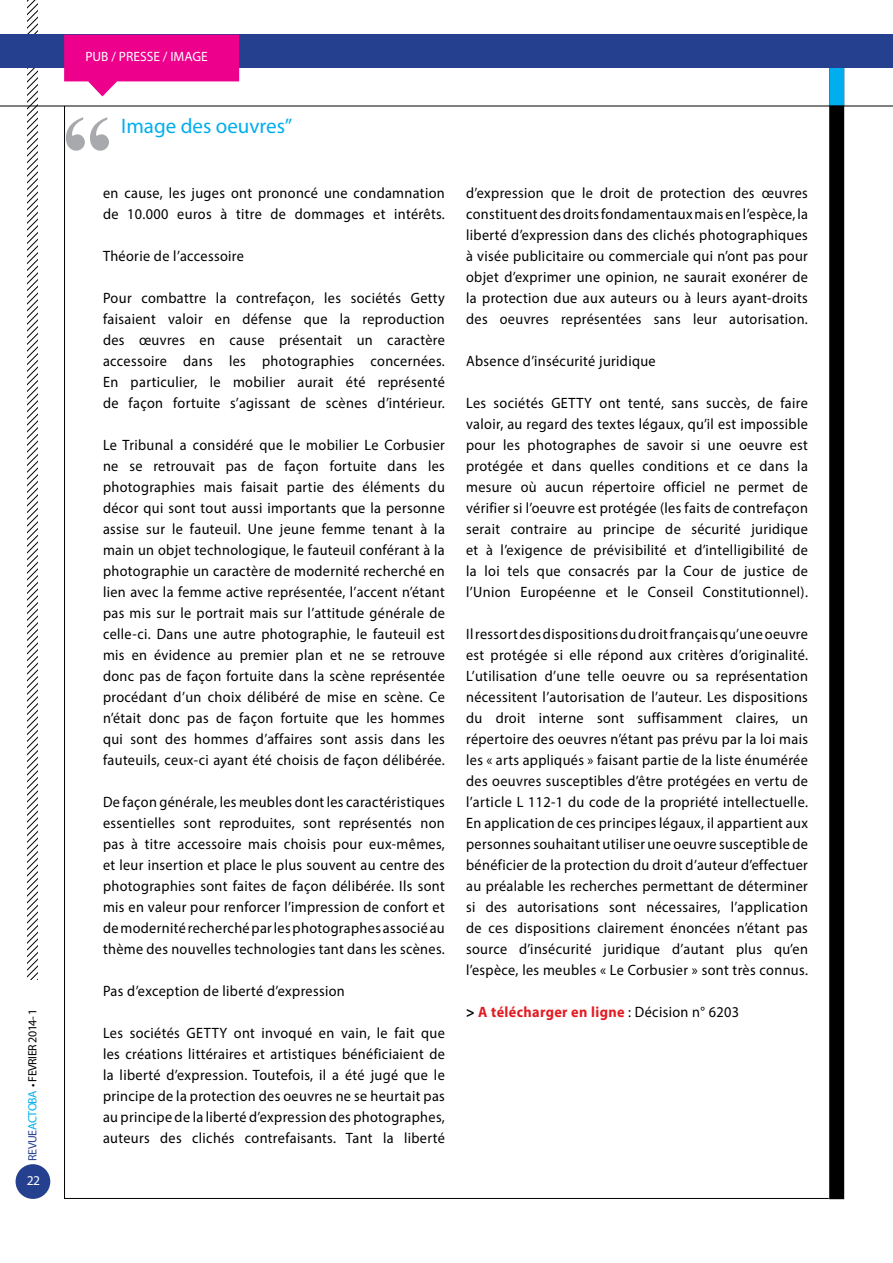
<style>
.page{position:relative;width:893px;height:1263px;background:#fff}
.page>*{position:absolute;margin:0;border:0;box-sizing:border-box;transform-origin:0 0}
.t1{font:700 102.6px "Times New Roman";color:#a7a9ac}
.t2{font:21px "Myriad Pro";color:#00aeef}
.t3{font:15px/21px "Myriad Pro";letter-spacing:.025em;color:#000;text-align:justify;scale:.95 1}
.t4{font:700 15px "Myriad Pro";letter-spacing:.025em;color:#e21c23;scale:.95 1}
.t5{font:13.5px "Myriad Pro";color:#fff}
.t6{font:12px "Myriad Pro";letter-spacing:-.04em;color:#000}
.s1{color:#25408f}
.s2{color:#00aeef}
.s3{color:#000}
.s4{font-weight:400;color:#000}
</style>
<div class="page">
<svg style="left:28px;top:0;width:9px;height:979px"></svg>
<div style="left:16px;top:1164px;width:34px;height:35px;background:#25408f;border-radius:50%"></div>
<div style="left:829px;top:40px;width:15px;height:1159px;background:#000"></div>
<div style="left:829px;top:65px;width:15px;height:41px;background:#00aeef"></div>
<div style="left:0;top:35px;width:893px;height:33px;background:#25408f"></div>
<hr style="left:0;top:106px;width:893px;height:1px;background:#000">
<svg style="left:64px;top:35px;width:175px;height:61px"></svg>
<p class="t6" style="left:25px;top:1160px;width:153px;rotate:-90deg"><span class="s1">REVUE</span><span class="s2">ACTOBA</span> • FEVRIER 2014- 1</p>
<p class="t5" style="left:27px;top:1172px;width:15px">22</p>
<p class="t5" style="left:85px;top:48px;width:124px">PUB / PRESSE / IMAGE</p>
<h1 class="t1" style="left:62px;top:81px;width:53px">“</h1>
<h2 class="t2" style="left:121px;top:113px;width:173px">Image des oeuvres”</h2>
<p class="t3" style="left:103px;top:183px;width:361px">en cause, les juges ont prononcé une condamnation de 10.000 euros à titre de dommages et intérêts.</p>
<p class="t3" style="left:103px;top:246px;width:150px">Théorie de l’accessoire</p>
<p class="t3" style="left:103px;top:288px;width:361px">Pour combattre la contrefaçon, les sociétés Getty faisaient valoir en défense que la reproduction des œuvres en cause présentait un caractère accessoire dans les photographies concernées.<br>En particulier, le mobilier aurait été représenté de façon fortuite s’agissant de scènes d’intérieur.</p>
<p class="t3" style="left:103px;top:435px;width:361px">Le Tribunal a considéré que le mobilier Le Corbusier ne se retrouvait pas de façon fortuite dans les photographies mais faisait partie des éléments du décor qui sont tout aussi importants que la personne assise sur le fauteuil. Une jeune femme tenant à la main un objet technologique, le fauteuil conférant à la photographie un caractère de modernité recherché en lien avec la femme active représentée, l’accent n’étant pas mis sur le portrait mais sur l’attitude générale de celle-ci. Dans une autre photographie, le fauteuil est mis en évidence au premier plan et ne se retrouve donc pas de façon fortuite dans la scène représentée procédant d’un choix délibéré de mise en scène. Ce n’était donc pas de façon fortuite que les hommes qui sont des hommes d’affaires sont assis dans les fauteuils, ceux-ci ayant été choisis de façon délibérée.</p>
<p class="t3" style="left:103px;top:792px;width:361px">De façon générale, les meubles dont les caractéristiques essentielles sont reproduites, sont représentés non pas à titre accessoire mais choisis pour eux-mêmes, et leur insertion et place le plus souvent au centre des photographies sont faites de façon délibérée. Ils sont mis en valeur pour renforcer l’impression de confort et de modernité recherché par les photographes associé au thème des nouvelles technologies tant dans les scènes.</p>
<p class="t3" style="left:103px;top:981px;width:256px">Pas d’exception de liberté d’expression</p>
<p class="t3" style="left:103px;top:1023px;width:361px">Les sociétés GETTY ont invoqué en vain, le fait que les créations littéraires et artistiques bénéficiaient de la liberté d’expression. Toutefois, il a été jugé que le principe de la protection des oeuvres ne se heurtait pas au principe de la liberté d’expression des photographes, auteurs des clichés contrefaisants. Tant la liberté</p>
<p class="t3" style="left:466px;top:183px;width:361px">d’expression que le droit de protection des œuvres constituent des droits fondamentaux mais en l’espèce, la liberté d’expression dans des clichés photographiques à visée publicitaire ou commerciale qui n’ont pas pour objet d’exprimer une opinion, ne saurait exonérer de la protection due aux auteurs ou à leurs ayant-droits des oeuvres représentées sans leur autorisation.</p>
<p class="t3" style="left:466px;top:351px;width:201px">Absence d’insécurité juridique</p>
<p class="t3" style="left:466px;top:393px;width:361px">Les sociétés GETTY ont tenté, sans succès, de faire valoir, au regard des textes légaux, qu’il est impossible pour les photographes de savoir si une oeuvre est protégée et dans quelles conditions et ce dans la mesure où aucun répertoire officiel ne permet de vérifier si l’oeuvre est protégée (les faits de contrefaçon serait contraire au principe de sécurité juridique et à l’exigence de prévisibilité et d’intelligibilité de la loi tels que consacrés par la Cour de justice de l’Union Européenne et le Conseil Constitutionnel).</p>
<p class="t3" style="left:466px;top:624px;width:361px">Il ressort des dispositions du droit français qu’une oeuvre est protégée si elle répond aux critères d’originalité.<br>L’utilisation d’une telle oeuvre ou sa représentation nécessitent l’autorisation de l’auteur. Les dispositions du droit interne sont suffisamment claires, un répertoire des oeuvres n’étant pas prévu par la loi mais les « arts appliqués » faisant partie de la liste énumérée des oeuvres susceptibles d’être protégées en vertu de l’article L 112-1 du code de la propriété intellectuelle.<br>En application de ces principes légaux, il appartient aux personnes souhaitant utiliser une oeuvre susceptible de bénéficier de la protection du droit d’auteur d’effectuer au préalable les recherches permettant de déterminer si des autorisations sont nécessaires, l’application de ces dispositions clairement énoncées n’étant pas source d’insécurité juridique d’autant plus qu’en l’espèce, les meubles « Le Corbusier » sont très connus.</p>
<p class="t4" style="left:466px;top:1003px;width:289px"><span class="s3">&gt;</span> A télécharger en ligne <span class="s4">: Décision n° 6203</span></p>
</div>
